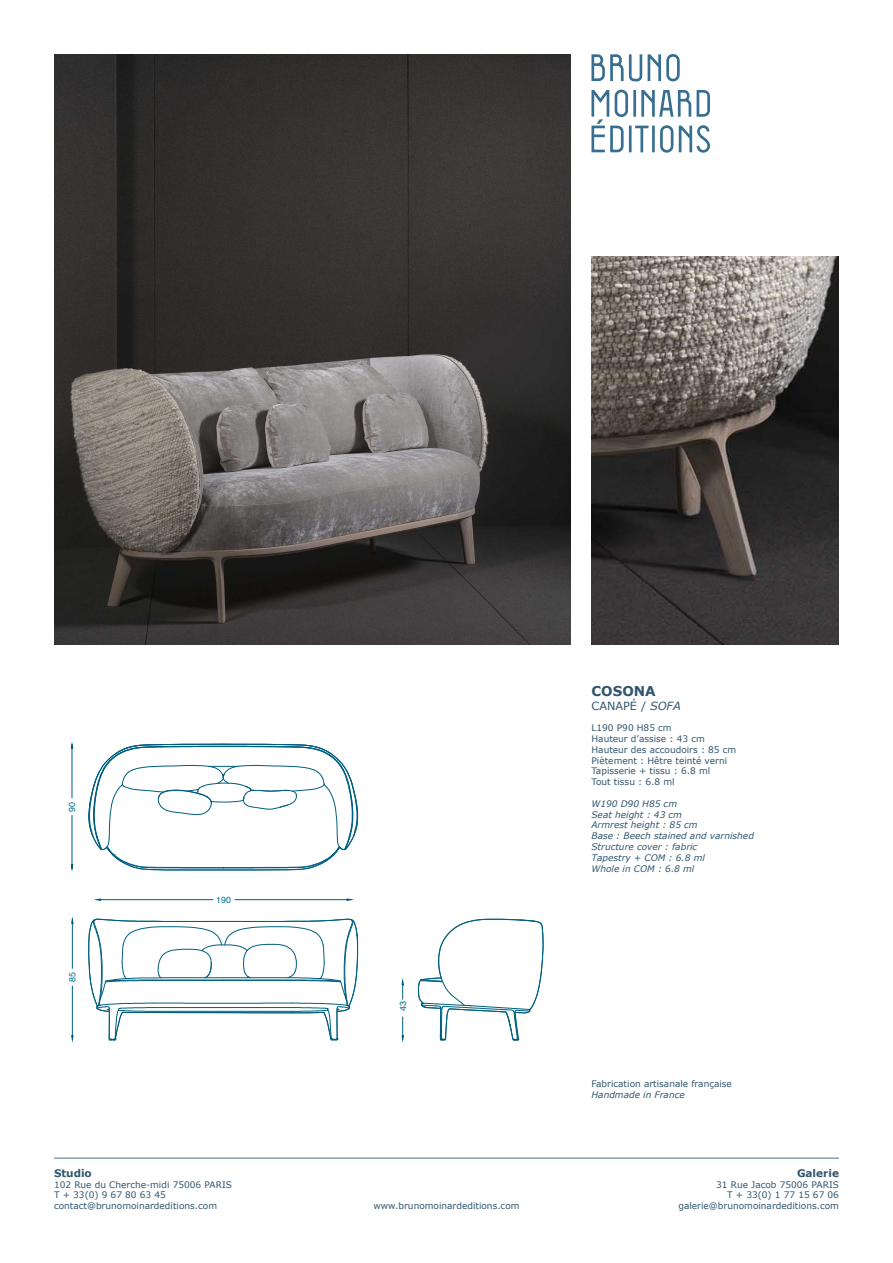
<style>
.page{position:relative;width:893px;height:1263px;background:#fff}
.page>*{position:absolute;margin:0;border:0;box-sizing:border-box;transform-origin:0 0}
.t1{font:700 13.5px "Verdana";color:#30556d}
.t2{font:11.25px "Verdana";color:#30556d}
.t3{font:700 10.5px "Verdana";color:#30556d}
.t4{font:9px/10.8px "Verdana";color:#30556d;text-align:right}
.t5{font:italic 9px "Verdana";color:#30556d}
.t6{font:8.85px "Helvetica";color:#007292}
.s1{font-style:italic}
</style>
<div class="page">
<hr style="left:54px;top:1158px;width:785px;height:1px;background:#49748a">
<svg style="left:591px;top:54px;width:51px;height:27px"></svg>
<svg style="left:648px;top:54px;width:32px;height:28px"></svg>
<svg style="left:591px;top:89px;width:119px;height:64px"></svg>
<img style="left:54px;top:54px;width:516px;height:590px">
<img style="left:591px;top:256px;width:248px;height:388px">
<svg style="left:88px;top:743px;width:270px;height:128px"></svg>
<svg style="left:88px;top:918px;width:271px;height:123px"></svg>
<svg style="left:418px;top:918px;width:126px;height:123px"></svg>
<hr style="left:101px;top:899px;width:112px;height:1px;background:#005f7f">
<hr style="left:235px;top:899px;width:112px;height:1px;background:#005f7f">
<hr style="left:72px;top:923px;width:1px;height:45px;background:#005f7f">
<hr style="left:72px;top:986px;width:1px;height:49px;background:#005f7f">
<svg style="left:71px;top:1035px;width:2px;height:6px"></svg>
<svg style="left:402px;top:980px;width:2px;height:19px"></svg>
<svg style="left:402px;top:1017px;width:2px;height:24px"></svg>
<hr style="left:72px;top:748px;width:1px;height:50px;background:#005f7f">
<hr style="left:72px;top:815px;width:1px;height:50px;background:#005f7f">
<p class="t6" style="left:65px;top:811px;width:11px;rotate:-90deg">90</p>
<p class="t6" style="left:66px;top:982px;width:11px;rotate:-90deg">85</p>
<p class="t6" style="left:216px;top:893px;width:16px">190</p>
<p class="t3" style="left:54px;top:1166px;width:39px">Studio</p>
<p class="t4" style="left:54px;top:1179px;width:180px;text-align:left">102 Rue du Cherche-midi 75006 PARIS<br>T + 33(0) 9 67 80 63 45 contact@brunomoinardeditions.com</p>
<p class="t6" style="left:396px;top:1011px;width:11px;rotate:-90deg">43</p>
<p class="t1" style="left:591px;top:682px;width:66px">COSONA</p>
<p class="t2" style="left:591px;top:698px;width:91px">CANAPÉ / <span class="s1">SOFA</span></p>
<p class="t4" style="left:591px;top:723px;width:82px">L190 P90 H85 cm</p>
<p class="t4" style="left:591px;top:733px;width:115px">Hauteur d’assise : 43 cm</p>
<p class="t4" style="left:591px;top:744px;width:146px">Hauteur des accoudoirs : 85 cm</p>
<p class="t4" style="left:591px;top:755px;width:137px">Piètement : Hêtre teinté verni</p>
<p class="t4" style="left:591px;top:766px;width:120px">Tapisserie + tissu : 6.8 ml</p>
<p class="t4" style="left:591px;top:777px;width:85px">Tout tissu : 6.8 ml</p>
<p class="t5" style="left:591px;top:798px;width:87px">W190 D90 H85 cm</p>
<p class="t5" style="left:591px;top:808px;width:92px">Seat height : 43 cm</p>
<p class="t5" style="left:591px;top:819px;width:108px">Armrest height : 85 cm</p>
<p class="t5" style="left:591px;top:830px;width:164px">Base : Beech stained and varnished</p>
<p class="t5" style="left:591px;top:841px;width:107px">Structure cover : fabric</p>
<p class="t5" style="left:591px;top:852px;width:115px">Tapestry + COM : 6.8 ml</p>
<p class="t5" style="left:591px;top:862px;width:104px">Whole in COM : 6.8 ml</p>
<p class="t4" style="left:591px;top:1078px;width:142px">Fabrication artisanale française</p>
<p class="t5" style="left:591px;top:1089px;width:95px">Handmade in France</p>
<p class="t3" style="left:797px;top:1166px;width:43px">Galerie</p>
<p class="t4" style="left:716px;top:1179px;width:124px">31 Rue Jacob 75006 PARIS<br>T + 33(0) 1 77 15 67 06</p>
<p class="t4" style="left:373px;top:1201px;width:148px">www.brunomoinardeditions.com</p>
<p class="t4" style="left:678px;top:1201px;width:162px">galerie@brunomoinardeditions.com</p>
</div>
